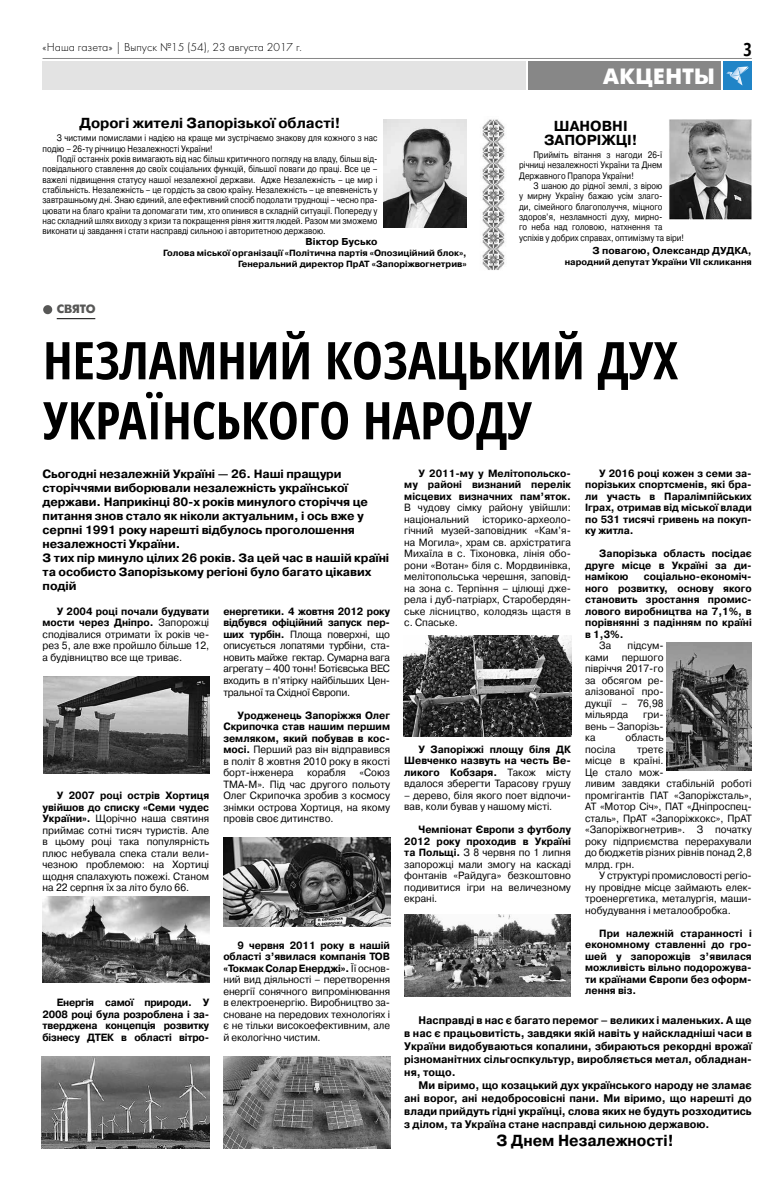
<style>
.page{position:relative;width:766px;height:1191px;background:#fff}
.page>*{position:absolute;margin:0;border:0;box-sizing:border-box;transform-origin:0 0}
.t1{font:700 condensed 52px/60px "Open Sans";color:#000}
.t2{font:700 22px "Futura Futuris C";letter-spacing:.025em;color:#fff}
.t3{font:700 condensed 18px "Open Sans";color:#000}
.t4{font:700 16px "Pragmatica C";color:#000;scale:.95 1}
.t5{font:700 14.5px/14.3px "Pragmatica C";color:#000;text-align:center}
.t6{font:700 12px/14px "Pragmatica C";letter-spacing:-.01em;color:#000}
.t7{font:italic 12px "Futura Light C";color:#000}
.t8{font:700 12px "Futura Futuris C";letter-spacing:-.005em;color:#575756}
.t9{font:700 11px/13px "Pragmatica C";color:#000;text-align:justify;scale:.95 1}
.t10{font:10.5px/11.5px "Pragmatica C";color:#000;text-align:justify;scale:.95 1}
.t11{font:700 10.5px/11.5px "Pragmatica C";color:#000;text-align:justify;scale:.95 1}
.t12{font:700 10px "Pragmatica C";color:#000}
.t13{font:9.3px/10.3px "Pragmatica C";color:#000;scale:.85 1}
.t14{font:700 9px/11px "Pragmatica C";color:#000;text-align:right}
.s1{font-weight:700}
.s2{font-weight:400}
</style>
<div class="page">
<div style="left:528px;top:62px;width:192px;height:28px;background:#878787"></div>
<div style="left:43px;top:62px;width:482px;height:28px;background:#e3e3e3"></div>
<div style="left:723px;top:62px;width:28px;height:28px;background:#2084c7"></div>
<svg style="left:726px;top:66px;width:22px;height:19px"></svg>
<hr style="left:43px;top:58px;width:708px;height:1px;background:#878787">
<svg style="left:43px;top:305px;width:9px;height:9px"></svg>
<img style="left:43px;top:676px;width:166px;height:97px">
<img style="left:43px;top:896px;width:166px;height:86px">
<img style="left:223px;top:837px;width:167px;height:89px">
<img style="left:666px;top:642px;width:85px;height:128px">
<img style="left:42px;top:1056px;width:167px;height:92px">
<img style="left:224px;top:1056px;width:166px;height:92px">
<img style="left:403px;top:636px;width:168px;height:101px">
<img style="left:482px;top:119px;width:23px;height:151px">
<img style="left:669px;top:119px;width:82px;height:100px">
<img style="left:383px;top:120px;width:83px;height:108px">
<img style="left:404px;top:914px;width:166px;height:82px">
<p class="t7" style="left:43px;top:41px;width:262px">«Наша газета» | Выпуск №15 (54), 23 августа 2017 г.</p>
<h3 class="t5" style="left:79px;top:116px;width:262px">Дорогі жителі Запорізької області!</h3>
<p class="t13" style="left:43px;top:133px;width:395px;text-indent:14px">З чистими помислами і надією на краще ми зустрічаємо знакову для кожного з нас подію – 26-ту річницю Незалежності України!</p>
<p class="t13" style="left:43px;top:154px;width:395px;text-align:justify;text-indent:14px">Події останніх років вимагають від нас більш критичного погляду на владу, більш від&shy;повідального ставлення до своїх соціальних функцій, більшої поваги до праці. Все це – важелі підвищення статусу нашої незалежної держави. Адже Незалежність – це мир і стабільність. Незалежність – це гордість за свою країну. Незалежність – це впевненість у завтрашньому дні. Знаю єдиний, але ефективний спосіб подолати труднощі – чесно пра&shy;цювати на благо країни та допомагати тим, хто опинився в складній ситуації. Попереду у нас складний шлях виходу з кризи та покращення рівня життя людей. Разом ми зможемо виконати ці завдання і стати насправді сильною і авторитетною державою.</p>
<p class="t12" style="left:305px;top:236px;width:73px">Віктор Бусько</p>
<p class="t14" style="left:163px;top:248px;width:305px">Голова міської організації «Політична партія «Опозиційний блок»,<br>Генеральний директор ПрАТ «Запоріжвогнетрив»</p>
<p class="t8" style="left:57px;top:302px;width:41px">СВЯТО</p>
<h2 class="t2" style="left:603px;top:64px;width:113px">АКЦЕНТЫ</h2>
<h3 class="t3" style="left:743px;top:37px;width:10px">3</h3>
<h3 class="t5" style="left:544px;top:119px;width:95px">ШАНОВНІ<br>ЗАПОРІЖЦІ!</h3>
<p class="t13" style="left:519px;top:150px;width:170px;text-align:justify;text-indent:14px">Прийміть вітання з нагоди 26-ї річниці незалежності України та Днем Державного Прапора України!</p>
<p class="t13" style="left:519px;top:181px;width:195px;text-indent:14px">З шаною до рідної землі, з вірою<br>у мирну Україну бажаю усім злаго-<br>ди, сімейного благополуччя, міцного здоров’я, незламності духу, мирно-<br>го неба над головою, натхнення та успіхів у добрих справах, оптимізму та віри!</p>
<p class="t12" style="left:592px;top:245px;width:161px">З повагою, Олександр ДУДКА,</p>
<p class="t14" style="left:564px;top:257px;width:188px">народний депутат України VII скликання</p>
<h1 class="t1" style="left:43px;top:329px;width:636px">НЕЗЛАМНИЙ КОЗАЦЬКИЙ ДУХ<br>УКРАЇНСЬКОГО НАРОДУ</h1>
<p class="t6" style="left:43px;top:467px;width:348px">Сьогодні незалежній Україні — 26. Наші пращури сторіччями виборювали незалежність української держави. Наприкінці 80-х років минулого сторіччя це питання знов стало як ніколи актуальним, і ось вже у серпні 1991 року нарешті відбулось проголошення незалежності України.<br>З тих пір минуло цілих 26 років. За цей час в нашій країні та особисто Запорізькому регіоні було багато цікавих подій</p>
<p class="t10" style="left:43px;top:605px;width:177px;text-indent:14px"><span class="s1">У 2004 році почали будувати мости через Дніпро.</span> Запорожці сподівалися отримати їх років че&shy;рез 5, але вже пройшло більше 12, а будівництво все ще триває.</p>
<p class="t10" style="left:43px;top:789px;width:177px;text-indent:14px"><span class="s1">У 2007 році острів Хортиця увійшов до списку «Семи чудес України».</span> Щорічно наша святиня приймає сотні тисяч туристів. Але в цьому році така популярність плюс небувала спека стали вели&shy;чезною проблемою: на Хортиці щодня спалахують пожежі. Станом на 22 серпня їх за літо було 66.</p>
<p class="t10" style="left:223px;top:605px;width:177px"><span class="s1">енергетики. 4 жовтня 2012 року відбувся офіційний запуск пер&shy;ших турбін.</span> Площа поверхні, що описується лопатями турбіни, ста&shy;новить майже гектар. Сумарна вага агрегату – 400 тонн! Ботієвська ВЕС входить в п’ятірку найбільших Цен&shy;тральної та Східної Європи.</p>
<p class="t11" style="left:223px;top:709px;width:177px;text-indent:14px">Уродженець Запоріжжя Олег Скрипочка став нашим першим земляком, який побував в кос&shy;мосі. <span class="s2">Перший раз він відправився в політ 8 жовтня 2010 року в якості борт-інженера</span></p>
<p class="t10" style="left:307px;top:766px;width:43px">корабля</p>
<p class="t10" style="left:223px;top:766px;width:177px;text-indent:136px">«Союз ТМА-М». Під час другого польоту Олег Скрипочка зробив з космосу знімки острова Хортиця, на якому провів своє дитинство.</p>
<p class="t11" style="left:43px;top:996px;width:177px;text-indent:14px">Енергія самої природи. У 2008 році була розроблена і за&shy;тверджена концепція розвитку бізнесу ДТЕК в області вітро-</p>
<p class="t10" style="left:223px;top:939px;width:177px;text-indent:14px"><span class="s1">9 червня 2011 року в нашій області з’явилася компанія ТОВ «Токмак Солар Енерджі».</span> Її основ&shy;ний вид діяльності – перетворення енергії сонячного випромінювання в електроенергію. Виробництво за&shy;сноване на передових технологіях і є не тільки високоефективним, але й екологічно чистим.</p>
<p class="t11" style="left:404px;top:467px;width:177px;text-indent:14px">У 2011- му у Мелітопольско&shy;му районі визнаний перелік місцевих визначних пам’яток.</p>
<p class="t10" style="left:404px;top:502px;width:177px">В чудову сімку району увійшли: національний</p>
<p class="t10" style="left:404px;top:513px;width:177px;text-indent:78px">історико-археоло&shy;гічний музей-заповідник «Кам’я&shy;на Могила», храм св. архістратига Михаїла в с. Тіхоновка, лінія обо&shy;рони «Вотан» біля с. Мордвинівка, мелітопольська черешня, заповід&shy;на зона с. Терпіння – цілющі дже&shy;рела і дуб-патріарх, Старобердян&shy;ське лісництво, колодязь щастя в с. Спаське.</p>
<p class="t11" style="left:404px;top:743px;width:177px;text-indent:14px">У Запоріжжі площу біля ДК Шевченко назвуть на честь Ве&shy;ликого Кобзаря. <span class="s2">Також місту вдалося зберегти Тарасову грушу</span></p>
<p class="t10" style="left:404px;top:789px;width:177px">– дерево, біля якого поет відпочи&shy;вав, коли бував у нашому місті.</p>
<p class="t10" style="left:404px;top:824px;width:177px;text-indent:14px"><span class="s1">Чемпіонат Європи з футболу 2012 року проходив в Україні та Польщі.</span> З 8 червня по 1 липня запорожці мали змогу на каскаді фонтанів «Райдуга» безкоштовно подивитися ігри на величезному екрані.</p>
<p class="t11" style="left:585px;top:467px;width:177px;text-indent:14px">У 2016 році кожен з семи за&shy;порізьких спортсменів, які бра&shy;ли участь в Паралімпійських Іграх, отримав від міської влади по 531 тисячі гривень на покуп&shy;ку житла.</p>
<p class="t11" style="left:585px;top:548px;width:177px;text-indent:14px">Запорізька область посідає друге місце в Україні за ди&shy;намікою</p>
<p class="t11" style="left:585px;top:571px;width:177px;text-indent:59px">соціально-економіч&shy;ного розвитку, основу якого становить зростання промис&shy;лового виробництва на 7,1%, в порівнянні з падінням по країні в 1,3%.</p>
<p class="t10" style="left:599px;top:640px;width:14px">За</p>
<p class="t10" style="left:585px;top:640px;width:84px;text-indent:42px">підсум&shy;ками першого півріччя 2017-го за обсягом ре&shy;алізованої про&shy;дукції – 76,98 мільярда</p>
<p class="t10" style="left:585px;top:709px;width:84px;text-indent:58px">гри&shy;вень – Запорізь&shy;ка</p>
<p class="t10" style="left:625px;top:732px;width:42px">область</p>
<p class="t10" style="left:585px;top:743px;width:34px">посіла</p>
<p class="t10" style="left:585px;top:743px;width:177px;text-align:left;text-indent:52px">третє<br>місце в країні.<br>Це стало мож-<br>ливим завдяки стабільній роботі промгігантів ПАТ «Запоріжсталь»,<br>АТ «Мотор Січ», ПАТ «Дніпроспец&shy;сталь», ПрАТ «Запоріжкокс», ПрАТ «Запоріжвогнетрив». З початку року підприємства перерахували до бюджетів різних рівнів понад 2,8 млрд. грн.</p>
<p class="t10" style="left:585px;top:870px;width:177px;text-indent:14px">У структурі промисловості регіо&shy;ну провідне місце займають елек&shy;троенергетика, металургія, маши&shy;нобудування і металообробка.</p>
<p class="t11" style="left:585px;top:927px;width:177px;text-indent:14px">При належній старанності і економному ставленні до гро&shy;шей у запорожців з’явилася можливість вільно подорожува&shy;ти країнами Європи без оформ&shy;лення віз.</p>
<p class="t9" style="left:404px;top:1013px;width:367px;text-indent:14px">Насправді в нас є багато перемог – великих і маленьких. А ще в нас є працьовитість, завдяки якій навіть у найскладніші часи в України видобуваються копалини, збираються рекордні врожаї різноманітних сільгоспкультур, виробляється метал, обладнан&shy;ня, тощо.</p>
<p class="t9" style="left:404px;top:1078px;width:367px;text-indent:14px">Ми віримо, що козацький дух українського народу не зламає ані ворог, ані недобросовісні пани. Ми віримо, що нарешті до влади прийдуть гідні українці, слова яких не будуть розходитись з ділом, та Україна стане насправді сильною державою.</p>
<h3 class="t4" style="left:496px;top:1132px;width:188px">З Днем Незалежності!</h3>
</div>
